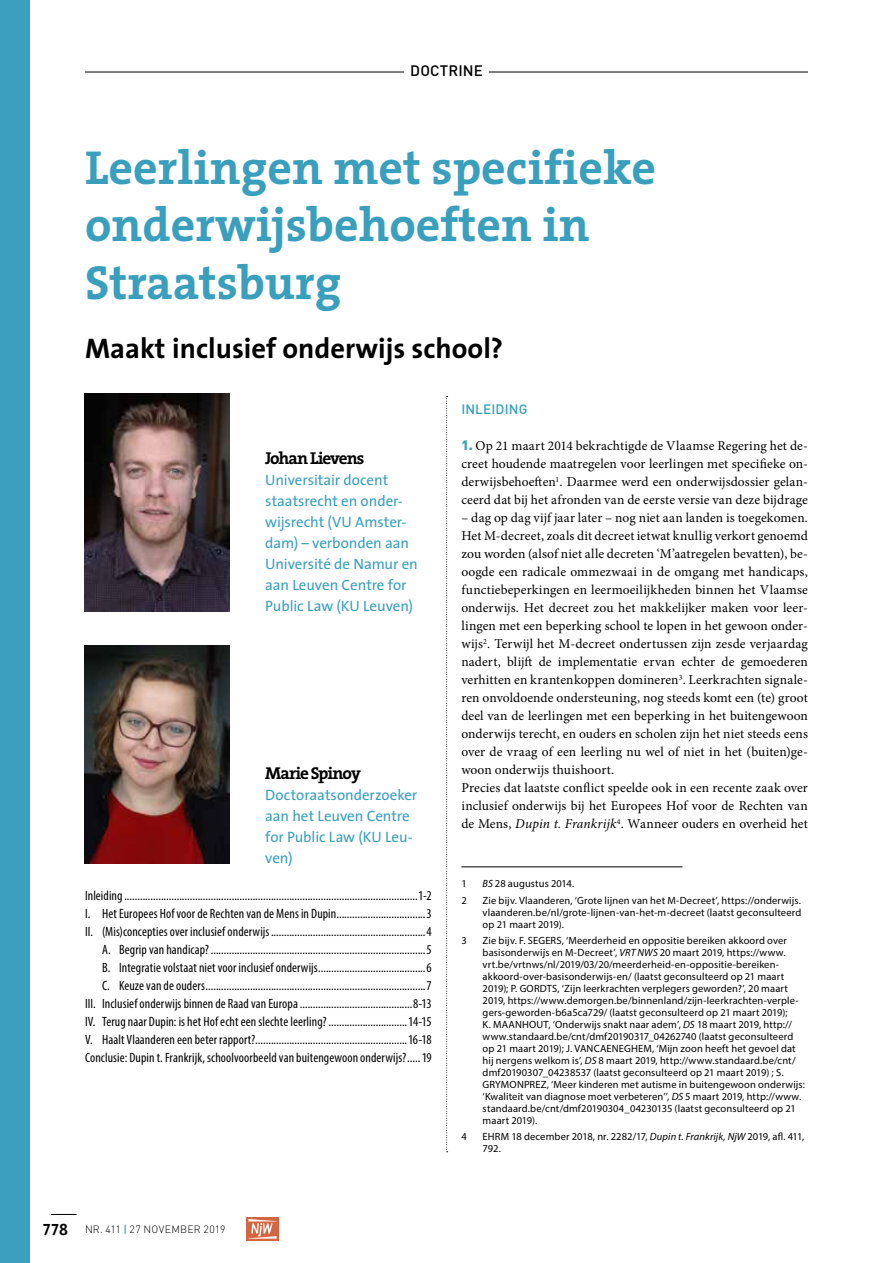
<style>
.page{position:relative;width:893px;height:1263px;background:#fff}
.page>*{position:absolute;margin:0;border:0;box-sizing:border-box;transform-origin:0 0}
.t1{font:700 48px/57.6px "The Serif";color:#3a9fbd}
.t2{font:700 28.5px "The Sans";color:#000}
.t3{font:700 17.25px "The Serif";letter-spacing:-.06em;color:#000}
.t4{font:15px/21px "The Sans";letter-spacing:-.005em;color:#3a9fbd}
.t5{font:500 15px "DIN";letter-spacing:.01em;color:#000}
.t6{font:13.5px/18px "Minion Pro";letter-spacing:.005em;color:#000;text-align:justify}
.t7{font:condensed 13.5px/18px "Myriad Pro";letter-spacing:.005em;color:#000;text-align:right}
.t8{font:500 13.5px "DIN";letter-spacing:.005em;color:#3a9fbd}
.t9{font:10.5px/12px "Myriad Pro";letter-spacing:.01em;color:#000}
.t10{font:300 10.5px "DIN";letter-spacing:.015em;color:#000}
.s1{font-family:"Euphony";font-weight:700;font-size:16.5px}
.s2{font-weight:500;color:#3a9fbd}
.s3{font-family:"DIN";font-weight:900;color:#3a9fbd}
.s4{font-style:italic}
</style>
<div class="page">
<div style="left:0;top:0;width:30px;height:1263px;background:#3a9fbd"></div>
<svg style="left:51px;top:1214px;width:26px;height:1px"></svg>
<svg style="left:246px;top:1217px;width:33px;height:23px"></svg>
<svg style="left:248px;top:1219px;width:29px;height:19px"></svg>
<hr style="left:461px;top:866px;width:221px;height:1px;background:#000">
<hr style="left:85px;top:72px;width:319px;height:1px;background:#000">
<hr style="left:489px;top:72px;width:319px;height:1px;background:#000">
<svg style="left:446px;top:396px;width:2px;height:756px"></svg>
<img style="left:85px;top:393px;width:144px;height:218px">
<img style="left:85px;top:645px;width:144px;height:218px">
<h3 class="t5" style="left:410px;top:61px;width:74px">DOCTRINE</h3>
<h1 class="t1" style="left:85px;top:137px;width:573px">Leerlingen met specifieke onderwijsbehoeften in<br>Straatsburg</h1>
<h2 class="t2" style="left:85px;top:325px;width:420px">Maakt inclusief onderwijs school?</h2>
<h3 class="t3" style="left:265px;top:444px;width:101px">Johan Lievens</h3>
<h3 class="t4" style="left:265px;top:469px;width:154px">Universitair docent staatsrecht en onder&shy;wijsrecht (VU Amster&shy;dam) – verbonden aan<br>Université de Namur en aan Leuven Centre for<br>Public Law (KU Leuven)</h3>
<h3 class="t3" style="left:265px;top:759px;width:97px">Marie Spinoy</h3>
<h3 class="t4" style="left:265px;top:784px;width:154px">Doctoraatsonderzoeker aan het Leuven Centre for Public Law (KU Leu&shy;ven)</h3>
<p class="t7" style="left:85px;top:886px;width:348px">Inleiding................................................................................................................1-2<br>I. Het Europees Hof voor de Rechten van de Mens in Dupin..................................3<br>II. (Mis)concepties over inclusief onderwijs...........................................................4<br>A. Begrip van handicap?..................................................................................5<br>B. Integratie volstaat niet voor inclusief onderwijs.........................................6<br>C. Keuze van de ouders....................................................................................7<br>III. Inclusief onderwijs binnen de Raad van Europa...........................................8-13<br>IV. Terug naar Dupin: is het Hof echt een slechte leerling?..............................14-15<br>V. Haalt Vlaanderen een beter rapport?..........................................................16-18<br>Conclusie: Dupin t. Frankrijk, schoolvoorbeeld van buitengewoon onderwijs?.....19</p>
<p class="t10" style="left:43px;top:1223px;width:184px"><span class="s1">778</span> NR. 411 <span class="s2">|</span> 27 NOVEMBER 2019</p>
<p class="t8" style="left:461px;top:400px;width:68px">INLEIDING</p>
<p class="t6" style="left:461px;top:437px;width:348px"><span class="s3">1.</span> Op 21 maart 2014 bekrachtigde de Vlaamse Regering het de&shy;creet houdende maatregelen voor leerlingen met specifieke on&shy;derwijsbehoeften<sup>1</sup>. Daarmee werd een onderwijsdossier gelan&shy;ceerd dat bij het afronden van de eerste versie van deze bijdrage</p>
<p class="t6" style="left:461px;top:509px;width:348px;text-align:left">– dag op dag vijf jaar later – nog niet aan landen is toegekomen.<br>Het M-decreet, zoals dit decreet ietwat knullig verkort genoemd zou worden (alsof niet alle decreten ‘M’aatregelen bevatten), be&shy;oogde een radicale ommezwaai in de omgang met handicaps, functiebeperkingen en leermoeilijkheden binnen het Vlaamse onderwijs. Het decreet zou het makkelijker maken voor leer&shy;lingen met een beperking school te lopen in het gewoon onder&shy;wijs<sup>2</sup>. Terwijl het M-decreet ondertussen zijn zesde verjaardag nadert, blijft de implementatie ervan echter de gemoederen verhitten en krantenkoppen domineren<sup>3</sup>. Leerkrachten signale&shy;ren onvoldoende ondersteuning, nog steeds komt een (te) groot deel van de leerlingen met een beperking in het buitengewoon onderwijs terecht, en ouders en scholen zijn het niet steeds eens over de vraag of een leerling nu wel of niet in het (buiten)ge&shy;woon onderwijs thuishoort.<br>Precies dat laatste conflict speelde ook in een recente zaak over inclusief onderwijs bij het Europees Hof voor de Rechten van de Mens, <span class="s4">Dupin t. Frankrijk</span><sup>4</sup>. Wanneer ouders en overheid het</p>
<p class="t9" style="left:461px;top:878px;width:7px">1</p>
<p class="t9" style="left:483px;top:878px;width:93px"><span class="s4">BS</span> 28 augustus 2014.</p>
<p class="t9" style="left:461px;top:894px;width:7px">2</p>
<p class="t9" style="left:483px;top:894px;width:320px;text-align:justify">Zie bijv. Vlaanderen, ‘Grote lijnen van het M-Decreet’, https://onderwijs. vlaanderen.be/nl/grote-lijnen-van-het-m-decreet (laatst geconsulteerd op 21 maart 2019).</p>
<p class="t9" style="left:461px;top:934px;width:7px">3</p>
<p class="t9" style="left:483px;top:934px;width:324px">Zie bijv. F. SEGERS, ‘Meerderheid en oppositie bereiken akkoord over basisonderwijs en M-Decreet’, <span class="s4">VRT NWS</span> 20 maart 2019, https://www. vrt.be/vrtnws/nl/2019/03/20/meerderheid-en-oppositie-bereiken&shy;akkoord-over-basisonderwijs-en/ (laatst geconsulteerd op 21 maart 2019); P. GORDTS, ‘Zijn leerkrachten verplegers geworden?’, 20 maart 2019, https://www.demorgen.be/binnenland/zijn-leerkrachten-verple&shy;gers-geworden-b6a5ca729/ (laatst geconsulteerd op 21 maart 2019);<br>K. MAANHOUT, ‘Onderwijs snakt naar adem’, <span class="s4">DS</span> 18 maart 2019, http:// www.standaard.be/cnt/dmf20190317_04262740 (laatst geconsulteerd op 21 maart 2019); J. VANCAENEGHEM, ‘Mijn zoon heeft het gevoel dat hij nergens welkom is’, <span class="s4">DS</span> 8 maart 2019, http://www.standaard.be/cnt/ dmf20190307_04238537 (laatst geconsulteerd op 21 maart 2019) ; S.<br>GRYMONPREZ, ‘Meer kinderen met autisme in buitengewoon onderwijs: ‘Kwaliteit van diagnose moet verbeteren’’, <span class="s4">DS</span> 5 maart 2019, http://www. standaard.be/cnt/dmf20190304_04230135 (laatst geconsulteerd op 21 maart 2019).</p>
<p class="t9" style="left:461px;top:1130px;width:7px">4</p>
<p class="t9" style="left:483px;top:1130px;width:323px">EHRM 18 december 2018, nr. 2282/17, <span class="s4">Dupin t. Frankrijk, NjW</span> 2019, afl. 411,<br>792.</p>
</div>
